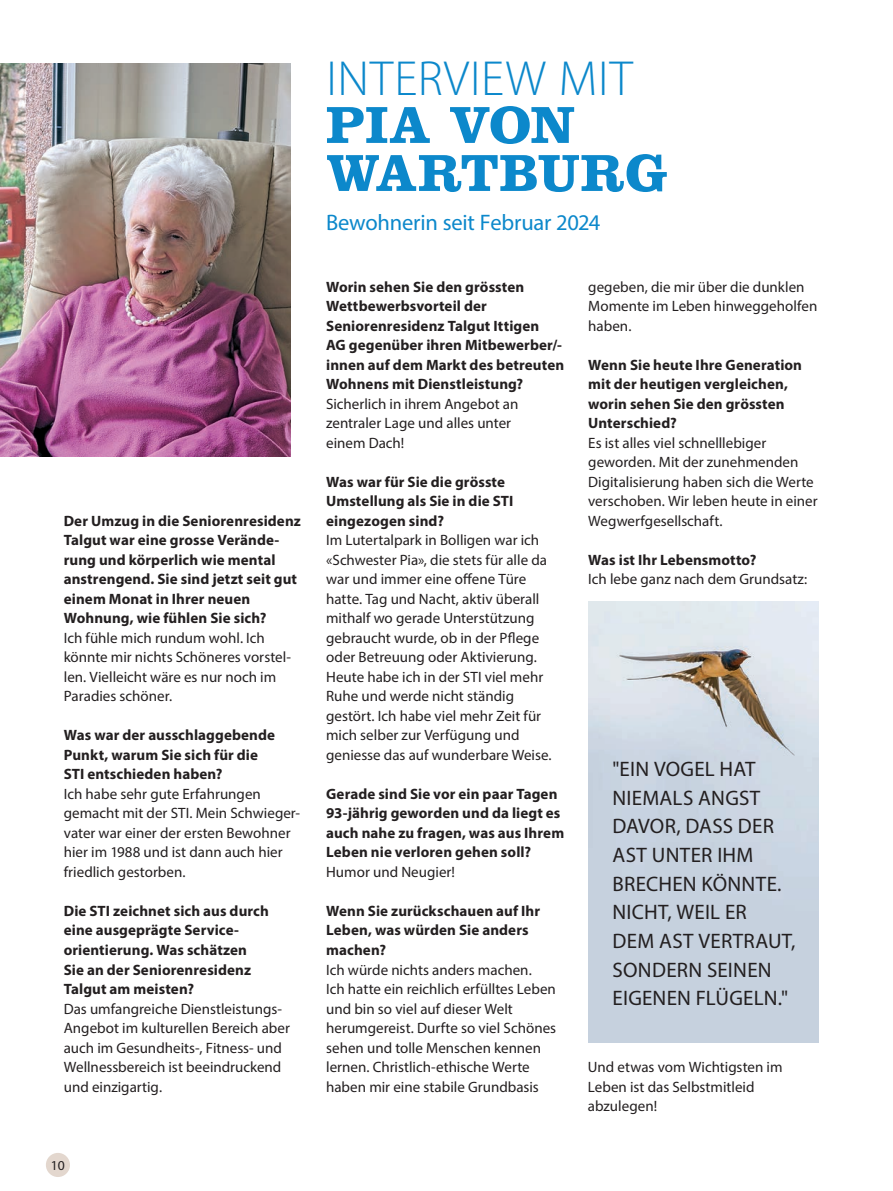
<style>
.page{position:relative;width:893px;height:1191px;background:#fff}
.page>*{position:absolute;margin:0;border:0;box-sizing:border-box;transform-origin:0 0}
.t1{font:700 54px/48px "Clarendon LT Std";letter-spacing:-.01em;color:#0c88cb}
.t2{font:300 49.5px "Myriad Pro";letter-spacing:.02em;color:#0c88cb}
.t3{font:22.5px "Myriad Pro";letter-spacing:-.01em;color:#0c88cb}
.t4{font:21px/28.7px "Myriad Pro";letter-spacing:.01em;color:#231f20}
.t5{font:15px/19.5px "Myriad Pro";color:#231f20}
.t6{font:700 15px/19.5px "Myriad Pro";letter-spacing:.005em;color:#231f20}
.t7{font:13.65px "Myriad Pro";color:#231f20}
</style>
<div class="page">
<div style="left:46px;top:1152px;width:24px;height:25px;background:#e3d7ce;border-radius:50%"></div>
<img style="left:0;top:63px;width:291px;height:394px">
<img style="left:589px;top:602px;width:230px;height:440px">
<p class="t6" style="left:64px;top:510px;width:239px">Der Umzug in die Seniorenresidenz<br>Talgut war eine grosse Verände&shy;rung und körperlich wie mental anstrengend. Sie sind jetzt seit gut einem Monat in Ihrer neuen<br>Wohnung, wie fühlen Sie sich?</p>
<p class="t5" style="left:64px;top:628px;width:229px">Ich fühle mich rundum wohl. Ich könnte mir nichts Schöneres vorstel&shy;len. Vielleicht wäre es nur noch im<br>Paradies schöner.</p>
<p class="t6" style="left:64px;top:725px;width:213px">Was war der ausschlaggebende<br>Punkt, warum Sie sich für die<br>STI entschieden haben?</p>
<p class="t5" style="left:64px;top:784px;width:238px">Ich habe sehr gute Erfahrungen gemacht mit der STI. Mein Schwieger&shy;vater war einer der ersten Bewohner hier im 1988 und ist dann auch hier friedlich gestorben.</p>
<p class="t6" style="left:64px;top:900px;width:207px">Die STI zeichnet sich aus durch eine ausgeprägte Service&shy;orientierung. Was schätzen<br>Sie an der Seniorenresidenz<br>Talgut am meisten?</p>
<p class="t5" style="left:64px;top:998px;width:228px">Das umfangreiche Dienstleistungs-<br>Angebot im kulturellen Bereich aber auch im Gesundheits-, Fitness- und<br>Wellnessbereich ist beeindruckend und einzigartig.</p>
<p class="t7" style="left:51px;top:1156px;width:16px">10</p>
<h2 class="t2" style="left:326px;top:49px;width:308px">INTERVIEW MIT</h2>
<h1 class="t1" style="left:326px;top:100px;width:343px">PIA VON<br>WARTBURG</h1>
<h3 class="t3" style="left:326px;top:208px;width:276px">Bewohnerin seit Februar 2024</h3>
<p class="t6" style="left:326px;top:276px;width:240px">Worin sehen Sie den grössten<br>Wettbewerbsvorteil der<br>Seniorenresidenz Talgut Ittigen<br>AG gegenüber ihren Mitbewerber/- innen auf dem Markt des betreuten<br>Wohnens mit Dienstleistung?</p>
<p class="t5" style="left:326px;top:394px;width:194px">Sicherlich in ihrem Angebot an zentraler Lage und alles unter einem Dach!</p>
<p class="t6" style="left:326px;top:471px;width:189px">Was war für Sie die grösste<br>Umstellung als Sie in die STI eingezogen sind?</p>
<p class="t5" style="left:326px;top:530px;width:227px">Im Lutertalpark in Bolligen war ich «Schwester Pia», die stets für alle da war und immer eine offene Türe hatte. Tag und Nacht, aktiv überall mithalf wo gerade Unterstützung gebraucht wurde, ob in der Pflege oder Betreuung oder Aktivierung.<br>Heute habe ich in der STI viel mehr Ruhe und werde nicht ständig gestört. Ich habe viel mehr Zeit für mich selber zur Verfügung und geniesse das auf wunderbare Weise.</p>
<p class="t6" style="left:326px;top:783px;width:240px">Gerade sind Sie vor ein paar Tagen<br>93-jährig geworden und da liegt es auch nahe zu fragen, was aus Ihrem<br>Leben nie verloren gehen soll?</p>
<p class="t5" style="left:326px;top:862px;width:130px">Humor und Neugier!</p>
<p class="t6" style="left:326px;top:900px;width:216px">Wenn Sie zurückschauen auf Ihr<br>Leben, was würden Sie anders machen?</p>
<p class="t5" style="left:326px;top:959px;width:231px">Ich würde nichts anders machen.<br>Ich hatte ein reichlich erfülltes Leben und bin so viel auf dieser Welt herumgereist. Durfte so viel Schönes sehen und tolle Menschen kennen lernen. Christlich-ethische Werte haben mir eine stabile Grundbasis</p>
<p class="t5" style="left:588px;top:277px;width:231px">gegeben, die mir über die dunklen<br>Momente im Leben hinweggeholfen haben.</p>
<p class="t6" style="left:588px;top:354px;width:215px">Wenn Sie heute Ihre Generation mit der heutigen vergleichen, worin sehen Sie den grössten<br>Unterschied?</p>
<p class="t5" style="left:588px;top:433px;width:231px">Es ist alles viel schnelllebiger geworden. Mit der zunehmenden<br>Digitalisierung haben sich die Werte verschoben. Wir leben heute in einer<br>Wegwerfgesellschaft.</p>
<p class="t6" style="left:588px;top:549px;width:170px">Was ist Ihr Lebensmotto?</p>
<p class="t5" style="left:588px;top:569px;width:221px">Ich lebe ganz nach dem Grundsatz:</p>
<h3 class="t4" style="left:612px;top:754px;width:185px">"EIN VOGEL HAT<br>NIEMALS ANGST<br>DAVOR, DASS DER<br>AST UNTER IHM<br>BRECHEN KÖNNTE.<br>NICHT, WEIL ER<br>DEM AST VERTRAUT,<br>SONDERN SEINEN<br>EIGENEN FLÜGELN."</h3>
<p class="t5" style="left:588px;top:1057px;width:196px">Und etwas vom Wichtigsten im<br>Leben ist das Selbstmitleid abzulegen!</p>
</div>
